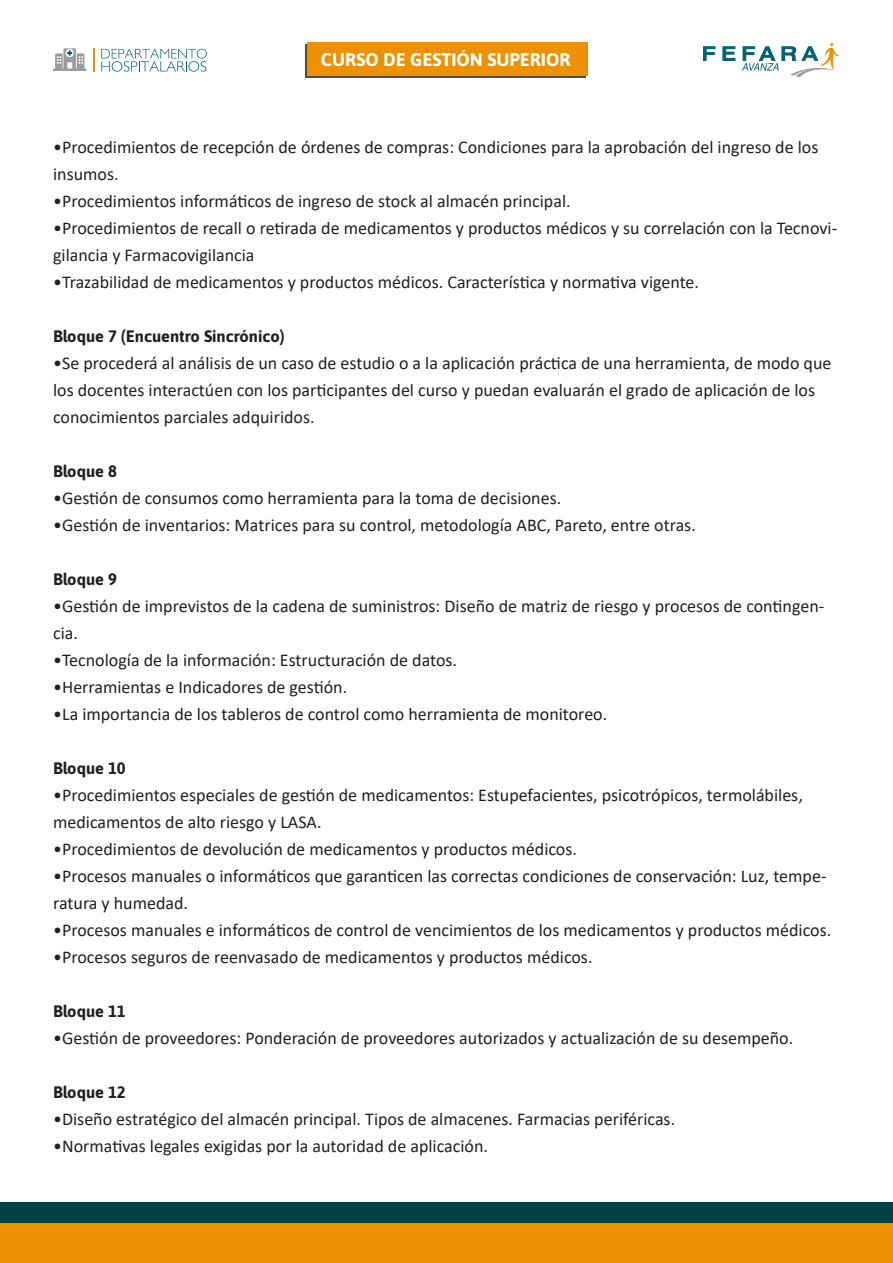
<style>
.page{position:relative;width:893px;height:1263px;background:#fff}
.page>*{position:absolute;margin:0;border:0;box-sizing:border-box;transform-origin:0 0}
.t1{font:700 18.3px "Asap";color:#fff}
.t2{font:18px/27px "Calibri";color:#231f20}
.t3{font:700 16.5px "Asap";color:#231f20}
</style>
<div class="page">
<div style="left:305px;top:44px;width:281px;height:34px;background:#4d4d4d"></div>
<div style="left:307px;top:43px;width:280px;height:33px;background:#ed9103"></div>
<svg style="left:101px;top:49px;width:106px;height:23px"></svg>
<svg style="left:93px;top:48px;width:1px;height:24px"></svg>
<svg style="left:53px;top:48px;width:33px;height:23px"></svg>
<svg style="left:703px;top:43px;width:137px;height:34px"></svg>
<div style="left:0;top:1223px;width:893px;height:40px;background:#ed9103"></div>
<div style="left:0;top:1202px;width:893px;height:21px;background:#004047"></div>
<p class="t1" style="left:321px;top:47px;width:251px">CURSO DE GESTIÓN SUPERIOR</p>
<p class="t2" style="left:53px;top:133px;width:767px">•Procedimientos de recepción de órdenes de compras: Condiciones para la aprobación del ingreso de los insumos.</p>
<p class="t2" style="left:53px;top:187px;width:519px">•Procedimientos informáticos de ingreso de stock al almacén principal.</p>
<p class="t2" style="left:53px;top:214px;width:786px">•Procedimientos de recall o retirada de medicamentos y productos médicos y su correlación con la Tecnovi&shy;gilancia y Farmacovigilancia</p>
<p class="t2" style="left:53px;top:268px;width:647px">•Trazabilidad de medicamentos y productos médicos. Característica y normativa vigente.</p>
<p class="t3" style="left:53px;top:324px;width:233px">Bloque 7 (Encuentro Sincrónico)</p>
<p class="t2" style="left:53px;top:349px;width:780px">•Se procederá al análisis de un caso de estudio o a la aplicación práctica de una herramienta, de modo que los docentes interactúen con los participantes del curso y puedan evaluarán el grado de aplicación de los conocimientos parciales adquiridos.</p>
<p class="t3" style="left:53px;top:459px;width:65px">Bloque 8</p>
<p class="t2" style="left:53px;top:484px;width:510px">•Gestión de consumos como herramienta para la toma de decisiones.</p>
<p class="t2" style="left:53px;top:511px;width:644px">•Gestión de inventarios: Matrices para su control, metodología ABC, Pareto, entre otras.</p>
<p class="t3" style="left:53px;top:567px;width:65px">Bloque 9</p>
<p class="t2" style="left:53px;top:592px;width:773px">•Gestión de imprevistos de la cadena de suministros: Diseño de matriz de riesgo y procesos de contingen&shy;cia.</p>
<p class="t2" style="left:53px;top:646px;width:405px">•Tecnología de la información: Estructuración de datos.</p>
<p class="t2" style="left:53px;top:673px;width:296px">•Herramientas e Indicadores de gestión.</p>
<p class="t2" style="left:53px;top:700px;width:556px">•La importancia de los tableros de control como herramienta de monitoreo.</p>
<p class="t3" style="left:53px;top:756px;width:74px">Bloque 10</p>
<p class="t2" style="left:53px;top:781px;width:751px">•Procedimientos especiales de gestión de medicamentos: Estupefacientes, psicotrópicos, termolábiles, medicamentos de alto riesgo y LASA.</p>
<p class="t2" style="left:53px;top:835px;width:525px">•Procedimientos de devolución de medicamentos y productos médicos.</p>
<p class="t2" style="left:53px;top:862px;width:775px">•Procesos manuales o informáticos que garanticen las correctas condiciones de conservación: Luz, tempe&shy;ratura y humedad.</p>
<p class="t2" style="left:53px;top:916px;width:780px">•Procesos manuales e informáticos de control de vencimientos de los medicamentos y productos médicos.</p>
<p class="t2" style="left:53px;top:943px;width:541px">•Procesos seguros de reenvasado de medicamentos y productos médicos.</p>
<p class="t3" style="left:53px;top:999px;width:74px">Bloque 11</p>
<p class="t2" style="left:53px;top:1024px;width:742px">•Gestión de proveedores: Ponderación de proveedores autorizados y actualización de su desempeño.</p>
<p class="t3" style="left:53px;top:1080px;width:74px">Bloque 12</p>
<p class="t2" style="left:53px;top:1105px;width:623px">•Diseño estratégico del almacén principal. Tipos de almacenes. Farmacias periféricas.</p>
<p class="t2" style="left:53px;top:1132px;width:436px">•Normativas legales exigidas por la autoridad de aplicación.</p>
</div>
